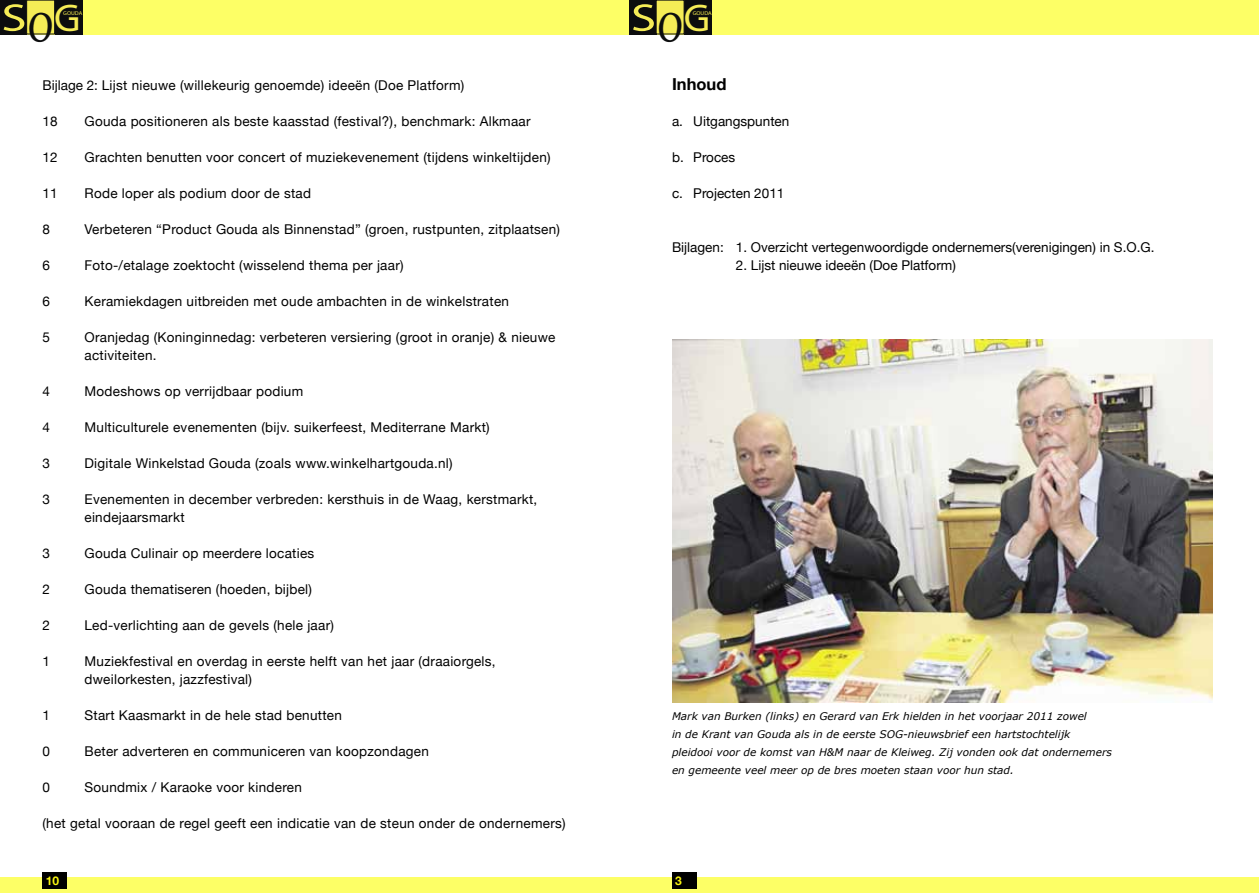
<style>
.page{position:relative;width:1259px;height:893px;background:#fff}
.page>*{position:absolute;margin:0;border:0;box-sizing:border-box;transform-origin:0 0}
.t1{font:38.7px "Trebuchet MS";color:#f5ec56;scale:1.32 1}
.t2{font:38.7px "Trebuchet MS";color:#f5ec56;scale:1.05 1}
.t3{font:700 16.5px "Helvetica Neue";color:#000}
.t4{font:13.5px/18px "Helvetica Neue";letter-spacing:.02em;color:#000}
.t5{font:13.5px "Helvetica Neue";color:#000}
.t6{font:700 12px "Helvetica Neue";color:#f7f410}
.t7{font:italic 10.5px/18px "Verdana";color:#000}
.t8{font:700 5.55px "Trebuchet MS";color:#f6ed51;scale:1.07 1}
</style>
<div class="page">
<div style="left:0;top:877px;width:1259px;height:16px;background:#fdff66"></div>
<div style="left:0;top:0;width:1259px;height:35px;background:#fdff66"></div>
<div style="left:0;top:0;width:27px;height:34px;background:#0c0d0e"></div>
<div style="left:55px;top:0;width:28px;height:34px;background:#0c0d0e"></div>
<div style="left:27px;top:0;width:28px;height:34px;background:#f5ec56;border:1px solid #0f0f10"></div>
<div style="left:43px;top:872px;width:24px;height:16px;background:#000"></div>
<div style="left:629px;top:0;width:28px;height:34px;background:#0c0d0e"></div>
<div style="left:684px;top:0;width:28px;height:34px;background:#0c0d0e"></div>
<div style="left:656px;top:0;width:28px;height:34px;background:#f5ec56"></div>
<div style="left:672px;top:872px;width:24px;height:16px;background:#000"></div>
<img style="left:672px;top:339px;width:540px;height:363px">
<svg style="left:28px;top:12px;width:25px;height:23px"></svg>
<svg style="left:657px;top:12px;width:26px;height:23px"></svg>
<h1 class="t1" style="left:1px;top:-6px;width:21px">S</h1>
<h1 class="t2" style="left:54px;top:-5px;width:27px">G</h1>
<p class="t8" style="left:63px;top:10px;width:19px">GOUDA</p>
<h1 class="t1" style="left:631px;top:-6px;width:21px">S</h1>
<h1 class="t2" style="left:683px;top:-5px;width:27px">G</h1>
<p class="t8" style="left:692px;top:10px;width:19px">GOUDA</p>
<p class="t4" style="left:43px;top:76px;width:423px">Bijlage 2: Lijst nieuwe (willekeurig genoemde) ideeën (Doe Platform)</p>
<p class="t4" style="left:43px;top:112px;width:17px">18</p>
<p class="t4" style="left:85px;top:112px;width:447px">Gouda positioneren als beste kaasstad (festival?), benchmark: Alkmaar</p>
<p class="t4" style="left:43px;top:148px;width:17px">12</p>
<p class="t4" style="left:85px;top:148px;width:467px">Grachten benutten voor concert of muziekevenement (tijdens winkeltijden)</p>
<p class="t4" style="left:43px;top:184px;width:17px">11</p>
<p class="t4" style="left:85px;top:184px;width:228px">Rode loper als podium door de stad</p>
<p class="t4" style="left:43px;top:220px;width:9px">8</p>
<p class="t4" style="left:85px;top:220px;width:477px">Verbeteren “Product Gouda als Binnenstad” (groen, rustpunten, zitplaatsen)</p>
<p class="t4" style="left:43px;top:256px;width:9px">6</p>
<p class="t4" style="left:85px;top:256px;width:320px">Foto-/etalage zoektocht (wisselend thema per jaar)</p>
<p class="t4" style="left:43px;top:292px;width:9px">6</p>
<p class="t4" style="left:85px;top:292px;width:426px">Keramiekdagen uitbreiden met oude ambachten in de winkelstraten</p>
<p class="t4" style="left:43px;top:328px;width:9px">5</p>
<p class="t4" style="left:85px;top:328px;width:472px">Oranjedag (Koninginnedag: verbeteren versiering (groot in oranje) &amp; nieuwe activiteiten.</p>
<p class="t4" style="left:43px;top:382px;width:9px">4</p>
<p class="t4" style="left:85px;top:382px;width:220px">Modeshows op verrijdbaar podium</p>
<p class="t4" style="left:43px;top:418px;width:9px">4</p>
<p class="t4" style="left:85px;top:418px;width:407px">Multiculturele evenementen (bijv. suikerfeest, Mediterrane Markt)</p>
<p class="t4" style="left:43px;top:454px;width:9px">3</p>
<p class="t4" style="left:85px;top:454px;width:370px">Digitale Winkelstad Gouda (zoals www.winkelhartgouda.nl)</p>
<p class="t4" style="left:43px;top:490px;width:9px">3</p>
<p class="t4" style="left:85px;top:490px;width:454px">Evenementen in december verbreden: kersthuis in de Waag, kerstmarkt, eindejaarsmarkt</p>
<p class="t4" style="left:43px;top:544px;width:9px">3</p>
<p class="t4" style="left:85px;top:544px;width:231px">Gouda Culinair op meerdere locaties</p>
<p class="t4" style="left:43px;top:580px;width:9px">2</p>
<p class="t4" style="left:85px;top:580px;width:229px">Gouda thematiseren (hoeden, bijbel)</p>
<p class="t4" style="left:43px;top:616px;width:9px">2</p>
<p class="t4" style="left:85px;top:616px;width:251px">Led-verlichting aan de gevels (hele jaar)</p>
<p class="t4" style="left:43px;top:652px;width:9px">1</p>
<p class="t4" style="left:84px;top:652px;width:412px">Muziekfestival en overdag in eerste helft van het jaar (draaiorgels, dweilorkesten, jazzfestival)</p>
<p class="t4" style="left:42px;top:706px;width:9px">1</p>
<p class="t4" style="left:84px;top:706px;width:259px">Start Kaasmarkt in de hele stad benutten</p>
<p class="t4" style="left:42px;top:742px;width:9px">0</p>
<p class="t4" style="left:84px;top:742px;width:346px">Beter adverteren en communiceren van koopzondagen</p>
<p class="t4" style="left:42px;top:778px;width:9px">0</p>
<p class="t4" style="left:84px;top:778px;width:219px">Soundmix / Karaoke voor kinderen</p>
<p class="t4" style="left:42px;top:814px;width:524px">(het getal vooraan de regel geeft een indicatie van de steun onder de ondernemers)</p>
<p class="t3" style="left:672px;top:74px;width:56px">Inhoud</p>
<p class="t5" style="left:672px;top:113px;width:119px">a. Uitgangspunten</p>
<p class="t4" style="left:672px;top:148px;width:65px">b. Proces</p>
<p class="t5" style="left:672px;top:185px;width:114px">c. Projecten 2011</p>
<p class="t5" style="left:672px;top:239px;width:484px">Bijlagen: 1. Overzicht vertegenwoordigde ondernemers(verenigingen) in S.O.G.</p>
<p class="t5" style="left:736px;top:257px;width:222px">2. Lijst nieuwe ideeën (Doe Platform)</p>
<p class="t7" style="left:672px;top:707px;width:441px">Mark van Burken (links) en Gerard van Erk hielden in het voorjaar 2011 zowel<br>in de Krant van Gouda als in de eerste SOG-nieuwsbrief een hartstochtelijk pleidooi voor de komst van H&amp;M naar de Kleiweg. Zij vonden ook dat ondernemers en gemeente veel meer op de bres moeten staan voor hun stad.</p>
<p class="t6" style="left:46px;top:873px;width:15px">10</p>
<p class="t6" style="left:675px;top:873px;width:8px">3</p>
</div>
